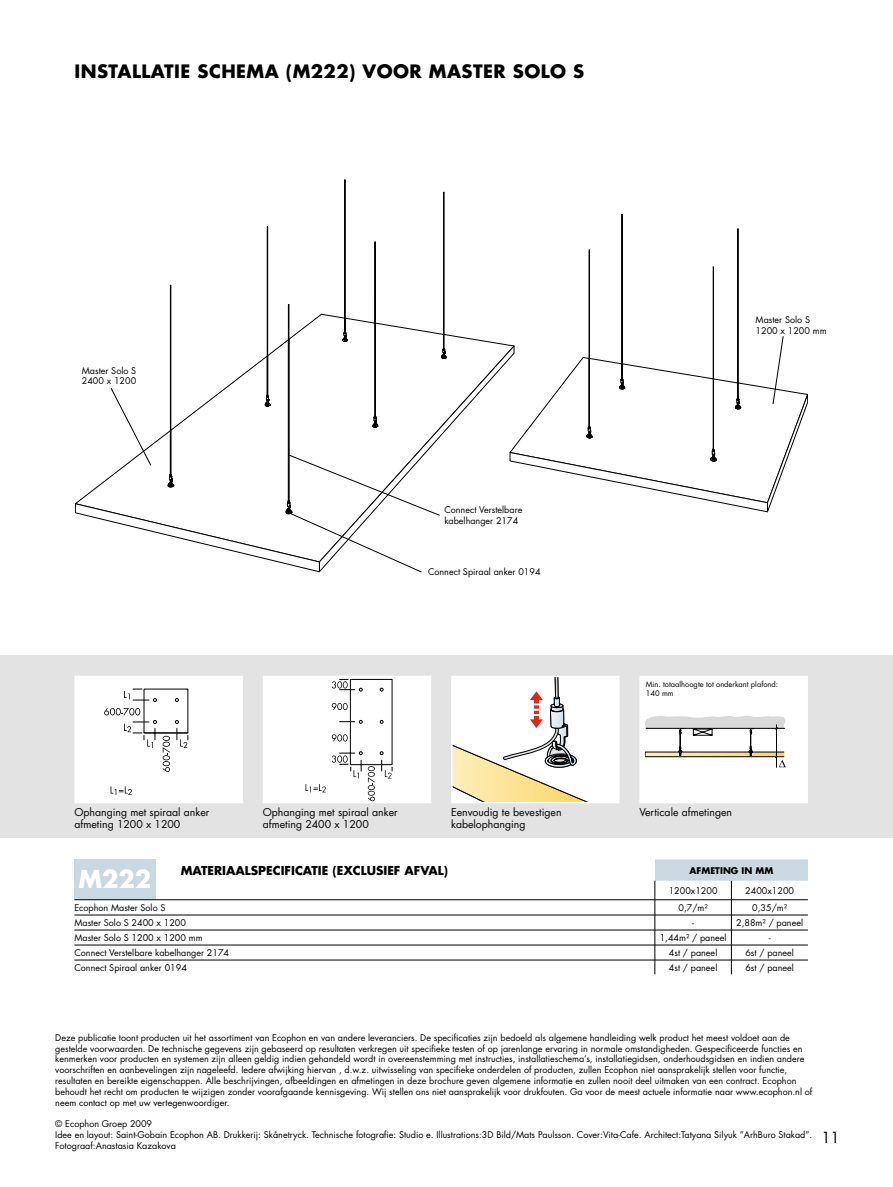
<style>
.page{position:relative;width:893px;height:1187px;background:#fff}
.page>*{position:absolute;margin:0;border:0;box-sizing:border-box;transform-origin:0 0}
.t1{font:700 24px "Futura";color:#fff}
.t2{font:700 18px "Futura";letter-spacing:.025em;color:#000}
.t3{font:15px "Futura";color:#000}
.t4{font:700 12px "Futura";color:#000}
.t5{font:10.5px/12px "Futura";color:#000}
.t6{font:9px/10.8px "Futura";color:#000}
.t7{font:700 9px "Futura";color:#000}
.t8{font:7.5px/9px "Futura";color:#000}
</style>
<div class="page">
<svg style="left:441px;top:191px;width:9px;height:145px"></svg>
<svg style="left:372px;top:241px;width:7px;height:95px"></svg>
<svg style="left:340px;top:180px;width:11px;height:156px"></svg>
<svg style="left:75px;top:226px;width:245px;height:296px"></svg>
<svg style="left:588px;top:214px;width:220px;height:257px"></svg>
<svg style="left:111px;top:336px;width:672px;height:236px"></svg>
<div style="left:0;top:655px;width:893px;height:183px;background:#e3e3e3"></div>
<div style="left:639px;top:675px;width:169px;height:128px;background:#fff;border:2px solid #fff"></div>
<svg style="left:454px;top:678px;width:163px;height:122px;background:#f1ece0"></svg>
<div style="left:451px;top:675px;width:169px;height:128px;border:2px solid #fff"></div>
<svg style="left:644px;top:715px;width:142px;height:52px"></svg>
<svg style="left:266px;top:678px;width:162px;height:122px;background:#f5f5f5"></svg>
<div style="left:263px;top:675px;width:168px;height:128px;border:2px solid #fff"></div>
<div style="left:655px;top:859px;width:153px;height:21px;background:#c9d8e1;border:2px solid #c9d8e1"></div>
<div style="left:75px;top:859px;width:81px;height:40px;background:#c9d8e1"></div>
<hr style="left:731px;top:880px;width:1px;height:94px;background:#000">
<div style="left:77px;top:678px;width:163px;height:122px;background:#fff"></div>
<div style="left:74px;top:675px;width:169px;height:128px;border:2px solid #fff"></div>
<hr style="left:655px;top:880px;width:1px;height:94px;background:#000">
<hr style="left:74px;top:899px;width:734px;height:1px;background:#000">
<hr style="left:74px;top:914px;width:734px;height:1px;background:#000">
<hr style="left:74px;top:929px;width:734px;height:1px;background:#000">
<hr style="left:74px;top:944px;width:734px;height:1px;background:#000">
<hr style="left:74px;top:959px;width:734px;height:1px;background:#000">
<h2 class="t2" style="left:74px;top:59px;width:19px">INSTALLATIE</h2>
<h2 class="t2" style="left:197px;top:59px;width:15px">SCHEMA</h2>
<h2 class="t2" style="left:286px;top:59px;width:93px">(M222) VOOR</h2>
<h2 class="t2" style="left:429px;top:59px;width:31px">MASTER</h2>
<h2 class="t2" style="left:513px;top:59px;width:27px">SOLO</h2>
<h2 class="t2" style="left:573px;top:59px;width:13px">S</h2>
<p class="t6" style="left:82px;top:365px;width:56px">Master Solo S<br>2400 x 1200</p>
<p class="t6" style="left:444px;top:504px;width:80px">Connect Verstelbare kabelhanger 2174</p>
<p class="t6" style="left:428px;top:566px;width:114px">Connect Spiraal anker 0194</p>
<p class="t6" style="left:756px;top:314px;width:72px">Master Solo S<br>1200 x 1200 mm</p>
<p class="t8" style="left:646px;top:679px;width:134px">Min. totaalhoogte tot onderkant plafond:<br>140 mm</p>
<p class="t5" style="left:74px;top:806px;width:136px">Ophanging met spiraal anker afmeting 1200 x 1200</p>
<p class="t5" style="left:263px;top:806px;width:136px">Ophanging met spiraal anker afmeting 2400 x 1200</p>
<p class="t5" style="left:451px;top:806px;width:112px">Eenvoudig te bevestigen kabelophanging</p>
<p class="t5" style="left:639px;top:806px;width:94px">Verticale afmetingen</p>
<h3 class="t4" style="left:181px;top:862px;width:20px">MATERIAALSPECI</h3>
<h3 class="t4" style="left:285px;top:862px;width:14px">FICATIE</h3>
<h3 class="t4" style="left:333px;top:862px;width:28px">(EXCLUSIE</h3>
<h3 class="t4" style="left:394px;top:862px;width:36px">F AFVAL</h3>
<h3 class="t4" style="left:444px;top:862px;width:6px">)</h3>
<p class="t7" style="left:690px;top:864px;width:20px">AFMETING</p>
<p class="t7" style="left:742px;top:864px;width:24px">IN MM</p>
<p class="t6" style="left:745px;top:882px;width:50px;line-height:16.4px;text-align:center">2400x1200<br>0,35/m²</p>
<p class="t6" style="left:736px;top:914px;width:68px;line-height:15px;text-align:center">2,88m² / paneel -<br>6st / paneel<br>6st / paneel</p>
<h1 class="t1" style="left:78px;top:863px;width:74px">M222</h1>
<p class="t6" style="left:74px;top:899px;width:156px;line-height:15px">Ecophon Master Solo S<br>Master Solo S 2400 x 1200<br>Master Solo S 1200 x 1200 mm<br>Connect Verstelbare kabelhanger 2174<br>Connect Spiraal anker 0194</p>
<p class="t6" style="left:669px;top:882px;width:50px;line-height:16.4px;text-align:center">1200x1200<br>0,7/m²</p>
<p class="t6" style="left:660px;top:914px;width:68px;line-height:15px;text-align:center">-<br>1,44m² / paneel<br>4st / paneel<br>4st / paneel</p>
<p class="t6" style="left:55px;top:1032px;width:759px">Deze publicatie toont producten uit het assortiment van Ecophon en van andere leveranciers. De specificaties zijn bedoeld als algemene handleiding welk product het meest voldoet aan de gestelde voorwaarden. De technische gegevens zijn gebaseerd op resultaten verkregen uit specifieke testen of op jarenlange ervaring in normale omstandigheden. Gespecificeerde functies en kenmerken voor producten en systemen zijn alleen geldig indien gehandeld wordt in overeenstemming met instructies, installatieschema’s, installatiegidsen, onderhoudsgidsen en indien andere voorschriften en aanbevelingen zijn nageleefd. Iedere afwijking hiervan , d.w.z. uitwisseling van specifieke onderdelen of producten, zullen Ecophon niet aansprakelijk stellen voor functie, resultaten en bereikte eigenschappen. Alle beschrijvingen, afbeeldingen en afmetingen in deze brochure geven algemene informatie en zullen nooit deel uitmaken van een contract. Ecophon behoudt het recht om producten te wijzigen zonder voorafgaande kennisgeving. Wij stellen ons niet aansprakelijk voor drukfouten. Ga voor de meest actuele informatie naar www.ecophon.nl of neem contact op met uw vertegenwoordiger.</p>
<p class="t6" style="left:55px;top:1118px;width:759px">© Ecophon Groep 2009<br>Idee en layout: Saint-Gobain Ecophon AB. Drukkerij: Skånetryck. Technische fotografie: Studio e. Illustrations:3D Bild/Mats Paulsson. Cover:Vita-Cafe. Architect:Tatyana Silyuk ”ArhBuro Stakad”.<br>Fotograaf:Anastasia Kazakova</p>
<h3 class="t3" style="left:821px;top:1127px;width:20px">11</h3>
</div>
